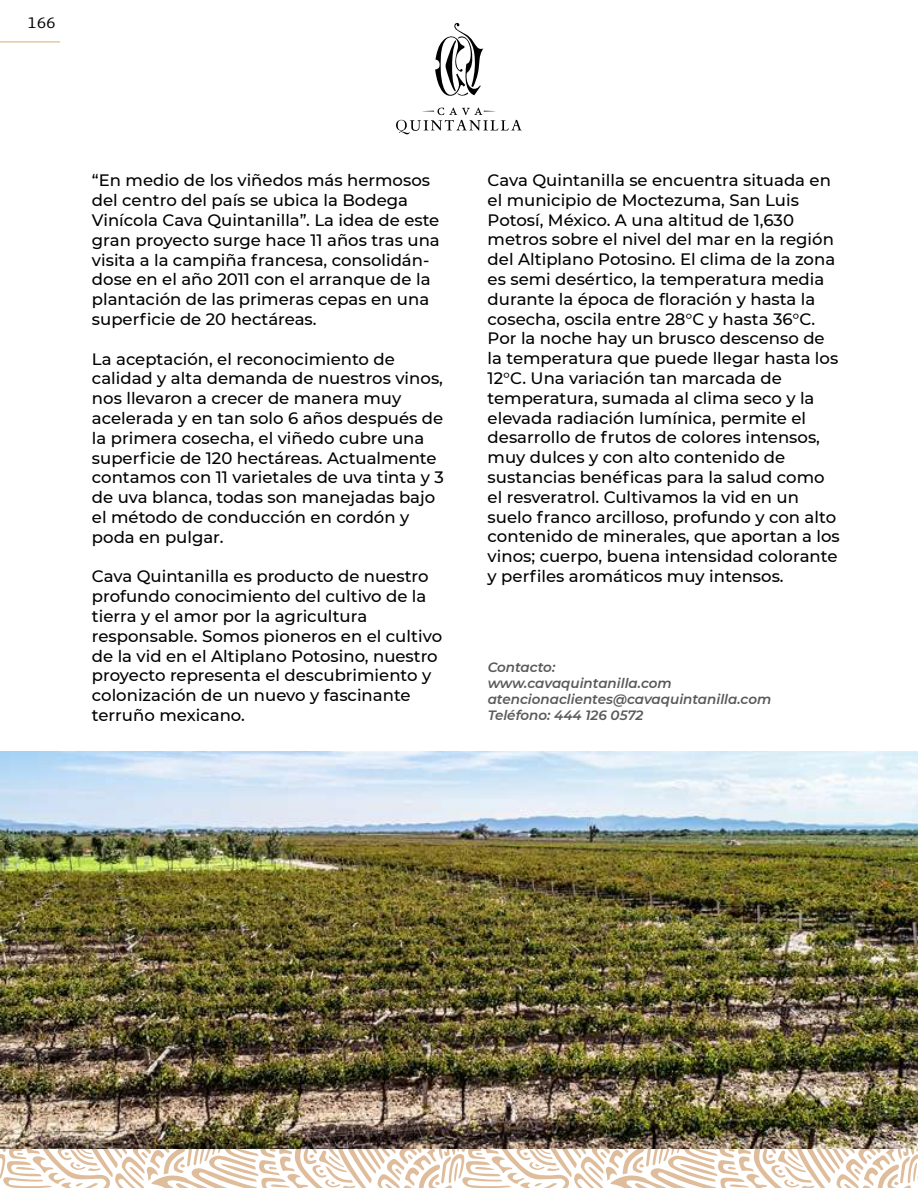
<style>
.page{position:relative;width:918px;height:1188px;background:#fff}
.page>*{position:absolute;margin:0;border:0;box-sizing:border-box;transform-origin:0 0}
.t1{font:500 16.5px/19.8px "Montserrat";color:#000}
.t2{font:15px "GMX";color:#000}
.t3{font:italic 600 13.5px/16.2px "Montserrat";color:#58595b}
</style>
<div class="page">
<svg style="left:0;top:1149px;width:918px;height:39px"></svg>
<svg style="left:435px;top:23px;width:48px;height:73px"></svg>
<svg style="left:396px;top:108px;width:126px;height:26px"></svg>
<img style="left:0;top:751px;width:918px;height:398px">
<hr style="left:0;top:41px;width:60px;height:2px;background:#e4c9a3">
<p class="t2" style="left:28px;top:14px;width:29px">166</p>
<p class="t1" style="left:92px;top:170px;width:349px">“En medio de los viñedos más hermosos del centro del país se ubica la Bodega Vinícola Cava Quintanilla”. La idea de este gran proyecto surge hace 11 años tras una visita a la campiña francesa, consolidán&shy;dose en el año 2011 con el arranque de la plantación de las primeras cepas en una superficie de 20 hectáreas.</p>
<p class="t1" style="left:92px;top:348px;width:353px">La aceptación, el reconocimiento de calidad y alta demanda de nuestros vinos, nos llevaron a crecer de manera muy acelerada y en tan solo 6 años después de la primera cosecha, el viñedo cubre una superficie de 120 hectáreas. Actualmente contamos con 11 varietales de uva tinta y 3 de uva blanca, todas son manejadas bajo el método de conducción en cordón y poda en pulgar.</p>
<p class="t1" style="left:92px;top:566px;width:352px">Cava Quintanilla es producto de nuestro profundo conocimiento del cultivo de la tierra y el amor por la agricultura responsable. Somos pioneros en el cultivo de la vid en el Altiplano Potosino, nuestro proyecto representa el descubrimiento y colonización de un nuevo y fascinante terruño mexicano.</p>
<p class="t1" style="left:488px;top:170px;width:354px">Cava Quintanilla se encuentra situada en el municipio de Moctezuma, San Luis Potosí, México. A una altitud de 1,630 metros sobre el nivel del mar en la región del Altiplano Potosino. El clima de la zona es semi desértico, la temperatura media durante la época de floración y hasta la cosecha, oscila entre 28°C y hasta 36°C.<br>Por la noche hay un brusco descenso de la temperatura que puede llegar hasta los 12°C. Una variación tan marcada de temperatura, sumada al clima seco y la elevada radiación lumínica, permite el desarrollo de frutos de colores intensos, muy dulces y con alto contenido de sustancias benéficas para la salud como el resveratrol. Cultivamos la vid en un suelo franco arcilloso, profundo y con alto contenido de minerales, que aportan a los vinos; cuerpo, buena intensidad colorante y perfiles aromáticos muy intensos.</p>
<p class="t3" style="left:488px;top:658px;width:285px">Contacto:<br>www.cavaquintanilla.com atencionaclientes@cavaquintanilla.com<br>Teléfono: 444 126 0572</p>
</div>
